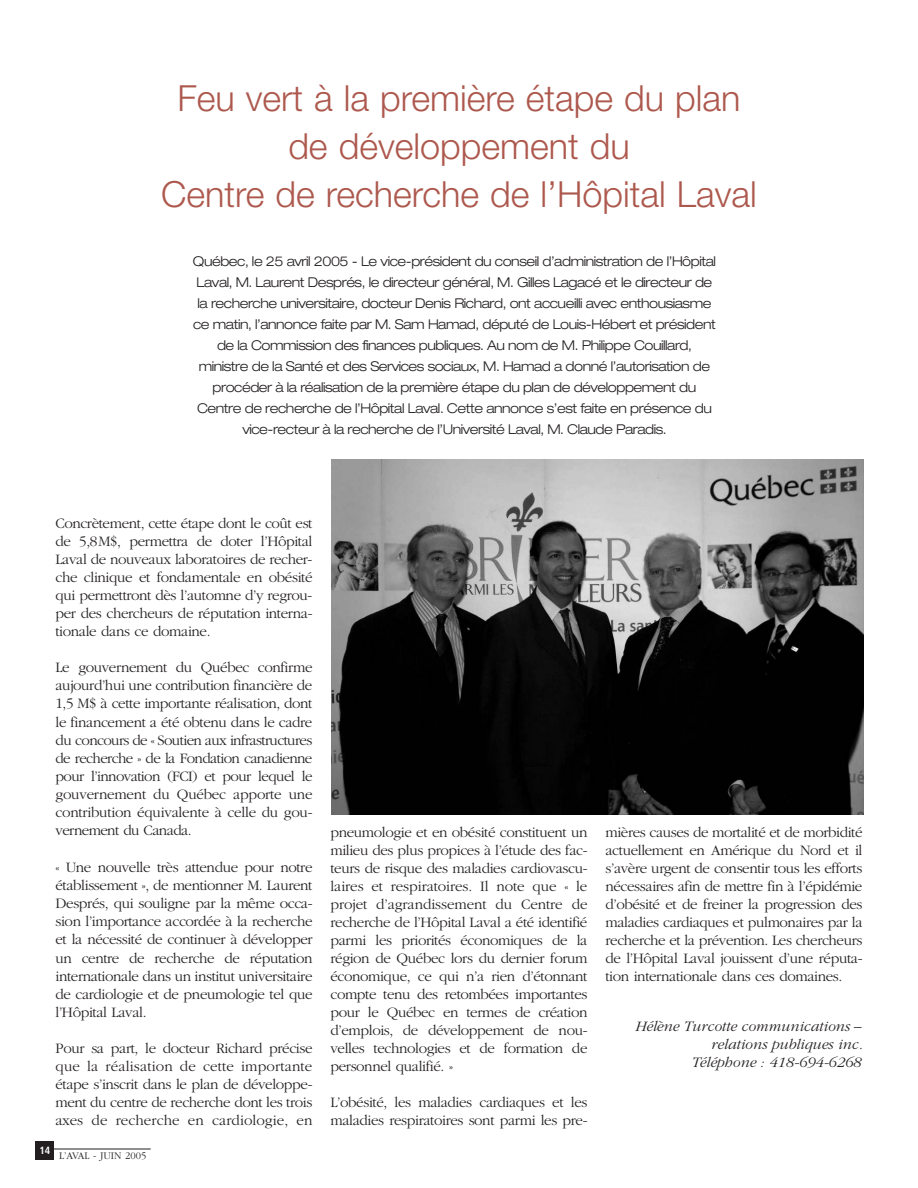
<style>
.page{position:relative;width:918px;height:1188px;background:#fff}
.page>*{position:absolute;margin:0;border:0;box-sizing:border-box;transform-origin:0 0}
.t1{font:300 36px/48px "Helvetica Neue";color:#ad584d;text-align:center}
.t2{font:300 15px/18px "Garamond";letter-spacing:-.025em;color:#231f20;text-align:justify}
.t3{font:italic 300 15px/18px "Garamond";color:#231f20;text-align:right}
.t4{font:300 expanded 13.5px/21px "Helvetica Neue";letter-spacing:-.035em;color:#231f20;text-align:center}
.t5{font:300 10.5px "Garamond";color:#231f20}
.t6{font:700 condensed 10.5px "Frutiger";color:#fff}
</style>
<div class="page">
<div style="left:36px;top:1141px;width:18px;height:19px;background:#231f20"></div>
<hr style="left:35px;top:1149px;width:116px;height:1px;background:#231f20">
<img style="left:331px;top:459px;width:533px;height:356px">
<h1 class="t1" style="left:161px;top:78px;width:597px">Feu vert à la première étape du plan de développement du<br>Centre de recherche de l’Hôpital Laval</h1>
<p class="t4" style="left:193px;top:252px;width:525px">Québec, le 25 avril 2005 - Le vice-président du conseil d’administration de l’Hôpital Laval, M. Laurent Després, le directeur général, M. Gilles Lagacé et le directeur de la recherche universitaire, docteur Denis Richard, ont accueilli avec enthousiasme ce matin, l’annonce faite par M. Sam Hamad, député de Louis-Hébert et président de la Commission des finances publiques. Au nom de M. Philippe Couillard, ministre de la Santé et des Services sociaux, M. Hamad a donné l’autorisation de procéder à la réalisation de la première étape du plan de développement du Centre de recherche de l’Hôpital Laval. Cette annonce s’est faite en présence du vice-recteur à la recherche de l’Université Laval, M. Claude Paradis.</p>
<p class="t2" style="left:56px;top:515px;width:259px">Concrètement, cette étape dont le coût est de 5,8M$, permettra de doter l’Hôpital Laval de nouveaux laboratoires de recher&shy;che clinique et fondamentale en obésité qui permettront dès l’automne d’y regrou&shy;per des chercheurs de réputation interna&shy;tionale dans ce domaine.</p>
<p class="t2" style="left:56px;top:659px;width:259px">Le gouvernement du Québec confirme aujourd’hui une contribution financière de 1,5 M$ à cette importante réalisation, dont le financement a été obtenu dans le cadre du concours de « Soutien aux infrastructures de recherche » de la Fondation canadienne pour l’innovation (FCI) et pour lequel le gouvernement du Québec apporte une contribution équivalente à celle du gou&shy;vernement du Canada.</p>
<p class="t2" style="left:56px;top:859px;width:259px">« Une nouvelle très attendue pour notre établissement », de mentionner M. Laurent Després, qui souligne par la même occa&shy;sion l’importance accordée à la recherche et la nécessité de continuer à développer un centre de recherche de réputation internationale dans un institut universitaire de cardiologie et de pneumologie tel que l’Hôpital Laval.</p>
<p class="t2" style="left:56px;top:1040px;width:259px">Pour sa part, le docteur Richard précise que la réalisation de cette importante étape s’inscrit dans le plan de développe&shy;ment du centre de recherche dont les trois axes de recherche en cardiologie, en</p>
<p class="t6" style="left:39px;top:1146px;width:12px">14</p>
<p class="t5" style="left:59px;top:1152px;width:89px">L’AVAL - JUIN 2005</p>
<p class="t2" style="left:330px;top:825px;width:259px">pneumologie et en obésité constituent un milieu des plus propices à l’étude des fac&shy;teurs de risque des maladies cardiovascu&shy;laires et respiratoires. Il note que « le projet d’agrandissement du Centre de recherche de l’Hôpital Laval a été identifié parmi les priorités économiques de la région de Québec lors du dernier forum économique, ce qui n’a rien d’étonnant compte tenu des retombées importantes pour le Québec en termes de création d’emplois, de développement de nou&shy;velles technologies et de formation de personnel qualifié. »</p>
<p class="t2" style="left:330px;top:1095px;width:259px">L’obésité, les maladies cardiaques et les maladies respiratoires sont parmi les pre-</p>
<p class="t2" style="left:605px;top:825px;width:259px">mières causes de mortalité et de morbidité actuellement en Amérique du Nord et il s’avère urgent de consentir tous les efforts nécessaires afin de mettre fin à l’épidémie d’obésité et de freiner la progression des maladies cardiaques et pulmonaires par la recherche et la prévention. Les chercheurs de l’Hôpital Laval jouissent d’une réputa&shy;tion internationale dans ces domaines.</p>
<p class="t3" style="left:635px;top:1019px;width:229px">Hélène Turcotte communications – relations publiques inc.<br>Téléphone : 418-694-6268</p>
</div>
